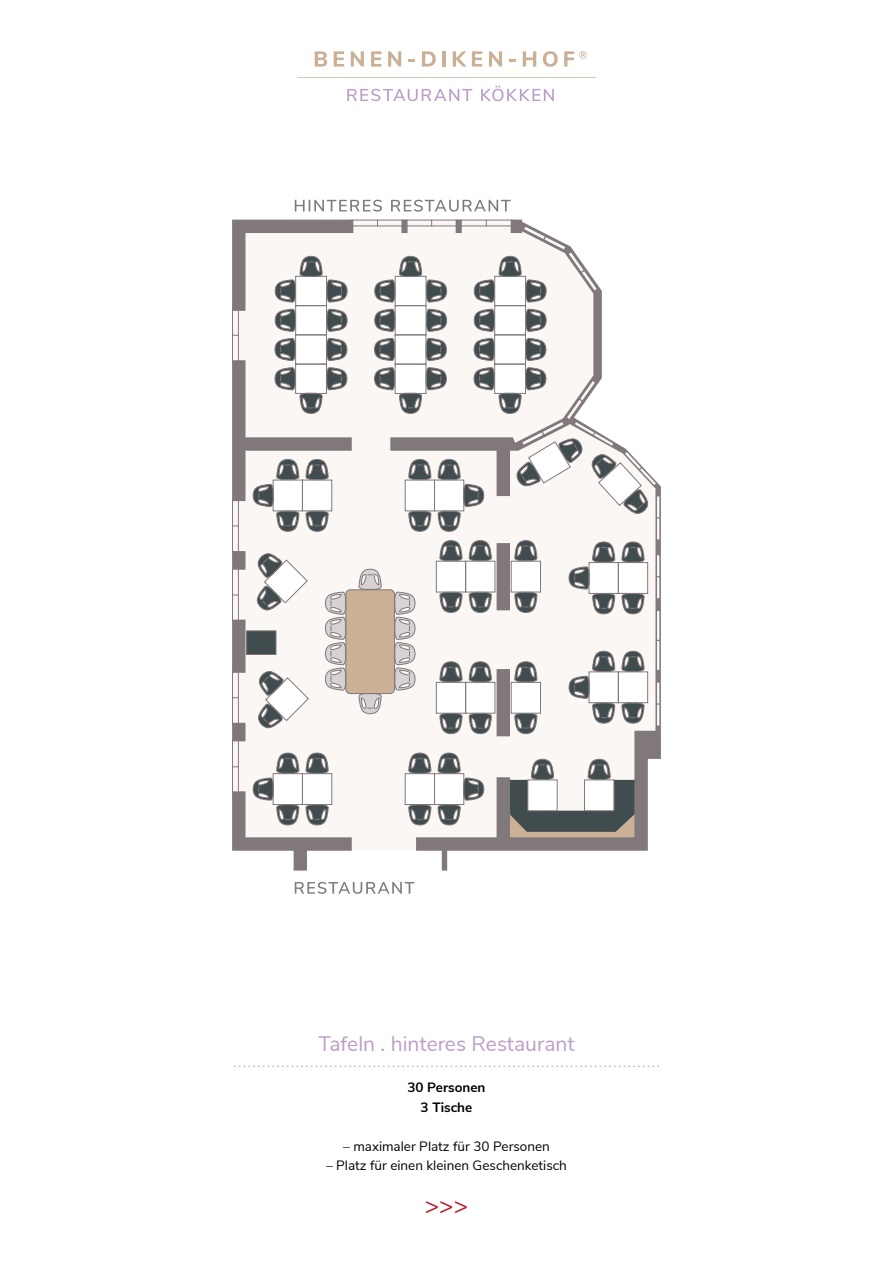
<style>
.page{position:relative;width:893px;height:1263px;background:#fff}
.page>*{position:absolute;margin:0;border:0;box-sizing:border-box;transform-origin:0 0}
.t1{font:24px "Nunito Sans";color:#bc1624}
.t2{font:21px "Nunito Sans";color:#bb9ec6}
.preise{font:13.5px "Nunito Sans";color:#000}
.preise-2{font:700 13.5px "Nunito Sans";color:#000}
</style>
<div class="page">
<svg style="left:234px;top:1066px;width:425px;height:1px"></svg>
<svg style="left:295px;top:200px;width:216px;height:12px"></svg>
<svg style="left:232px;top:220px;width:429px;height:650px;fill:#faf7f5"></svg>
<svg style="left:295px;top:882px;width:119px;height:12px"></svg>
<svg style="left:347px;top:89px;width:125px;height:12px"></svg>
<svg style="left:481px;top:86px;width:73px;height:15px"></svg>
<svg style="left:297px;top:77px;width:299px;height:1px"></svg>
<svg style="left:315px;top:51px;width:12px;height:16px"></svg>
<svg style="left:334px;top:51px;width:10px;height:16px"></svg>
<svg style="left:351px;top:51px;width:13px;height:16px"></svg>
<svg style="left:371px;top:51px;width:10px;height:16px"></svg>
<svg style="left:388px;top:51px;width:13px;height:16px"></svg>
<svg style="left:408px;top:60px;width:7px;height:2px"></svg>
<svg style="left:422px;top:51px;width:14px;height:16px"></svg>
<hr style="left:442px;top:51px;width:4px;height:16px;background:#ccb096">
<svg style="left:453px;top:51px;width:29px;height:16px"></svg>
<svg style="left:489px;top:51px;width:13px;height:16px"></svg>
<svg style="left:509px;top:60px;width:7px;height:2px"></svg>
<svg style="left:523px;top:51px;width:13px;height:16px"></svg>
<svg style="left:543px;top:51px;width:15px;height:16px"></svg>
<svg style="left:564px;top:51px;width:23px;height:16px"></svg>
<p class="t2" style="left:318px;top:1028px;width:258px">Tafeln . hinteres Restaurant</p>
<p class="preise-2" style="left:407px;top:1077px;width:80px">30 Personen</p>
<p class="preise-2" style="left:421px;top:1097px;width:53px">3 Tische</p>
<p class="preise" style="left:343px;top:1136px;width:208px">– maximaler Platz für 30 Personen</p>
<p class="preise" style="left:326px;top:1155px;width:242px">– Platz für einen kleinen Geschenketisch</p>
<p class="t1" style="left:425px;top:1188px;width:45px">&gt;&gt;&gt;</p>
</div>
